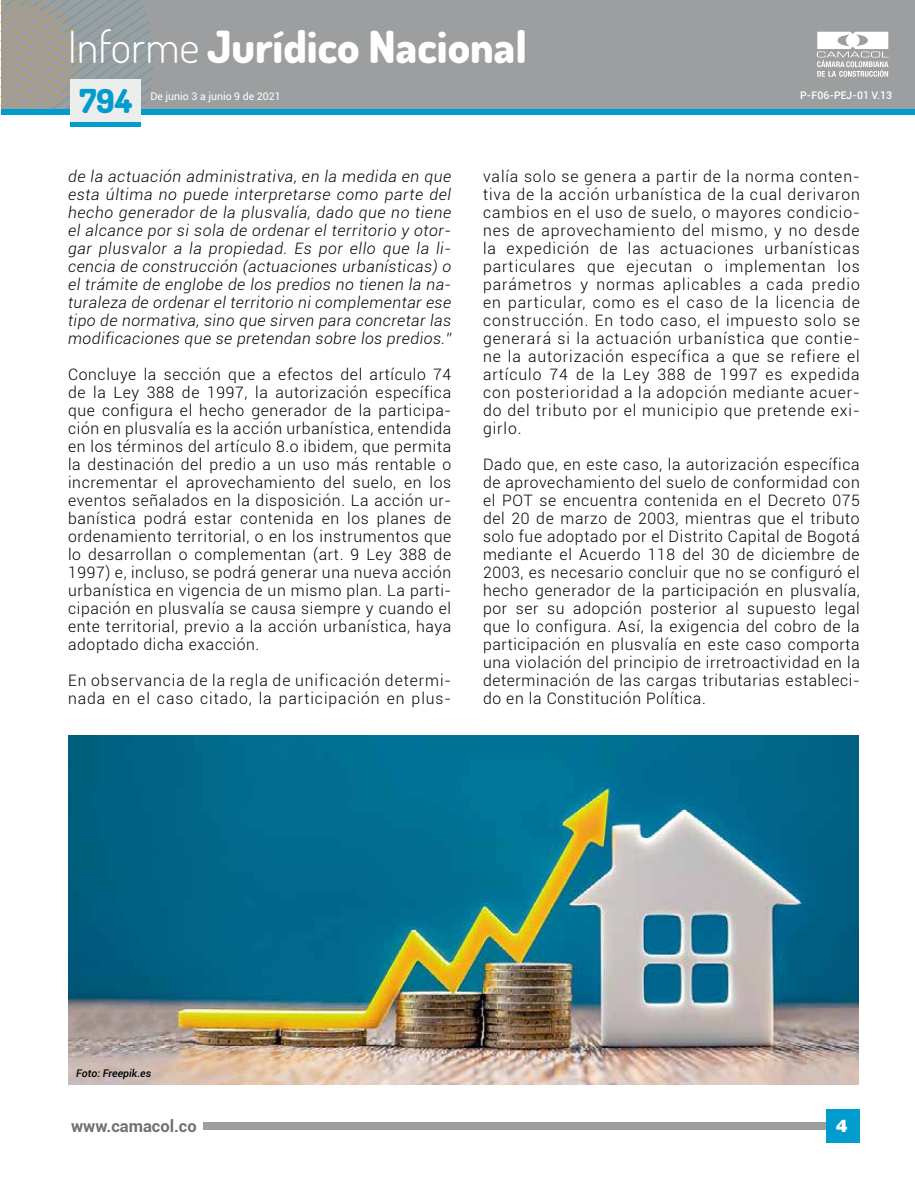
<style>
.page{position:relative;width:915px;height:1191px;background:#fff}
.page>*{position:absolute;margin:0;border:0;box-sizing:border-box;transform-origin:0 0}
.t1{font:800 44.25px "Dosis";color:#fff}
.t2{font:800 33px "Dosis";color:#009cce}
.t3{font:900 19.5px "Roboto";color:#fff}
.t4{font:900 19.5px "Helvetica";color:#fff}
.t5{font:700 16.5px "Roboto";color:#707172}
.t6{font:300 15.75px/18px "Roboto";letter-spacing:.06em;color:#000;text-align:justify}
.t7{font:italic 300 15.75px/18px "Roboto";letter-spacing:.03em;color:#000;text-align:justify}
.t8{font:10.5px "Roboto";color:#fff}
.t9{font:500 10.5px "Roboto";color:#fff}
.t10{font:italic 500 10.5px "Roboto";color:#000}
.s1{font-weight:300}
</style>
<div class="page">
<div style="left:203px;top:1122px;width:655px;height:7px;background:#9c9e9f"></div>
<div style="left:825px;top:1109px;width:33px;height:34px;background:#009cce"></div>
<div style="left:1px;top:0;width:913px;height:108px;background:#9c9e9f"></div>
<div style="left:1px;top:109px;width:913px;height:5px;background:#009cce"></div>
<svg style="left:1px;top:0;width:158px;height:109px"></svg>
<svg style="left:817px;top:32px;width:71px;height:45px"></svg>
<div style="left:70px;top:122px;width:70px;height:5px;background:#009cce"></div>
<div style="left:70px;top:79px;width:70px;height:43px;background:#eceded"></div>
<img style="left:68px;top:736px;width:790px;height:348px">
<h1 class="t1" style="left:68px;top:18px;width:460px"><span class="s1">Informe</span> Jurídico Nacional</h1>
<h2 class="t2" style="left:79px;top:80px;width:54px">794</h2>
<p class="t8" style="left:150px;top:89px;width:132px">De junio 3 a junio 9 de 2021</p>
<p class="t9" style="left:800px;top:87px;width:93px">P-F06-PEJ-01 V.13</p>
<p class="t7" style="left:68px;top:167px;width:384px">de la actuación administrativa, en la medida en que esta última no puede interpretarse como parte del hecho generador de la plusvalía, dado que no tiene el alcance por si sola de ordenar el territorio y otor&shy;gar plusvalor a la propiedad. Es por ello que la li&shy;cencia de construcción (actuaciones urbanísticas) o el trámite de englobe de los predios no tienen la na&shy;turaleza de ordenar el territorio ni complementar ese tipo de normativa, sino que sirven para concretar las modificaciones que se pretendan sobre los predios.”</p>
<p class="t6" style="left:68px;top:365px;width:384px">Concluye la sección que a efectos del artículo 74 de la Ley 388 de 1997, la autorización específica que configura el hecho generador de la participa&shy;ción en plusvalía es la acción urbanística, entendida en los términos del artículo 8.o ibidem, que permita la destinación del predio a un uso más rentable o incrementar el aprovechamiento del suelo, en los eventos señalados en la disposición. La acción ur&shy;banística podrá estar contenida en los planes de ordenamiento territorial, o en los instrumentos que lo desarrollan o complementan (art. 9 Ley 388 de 1997) e, incluso, se podrá generar una nueva acción urbanística en vigencia de un mismo plan. La parti&shy;cipación en plusvalía se causa siempre y cuando el ente territorial, previo a la acción urbanística, haya adoptado dicha exacción.</p>
<p class="t6" style="left:68px;top:671px;width:384px">En observancia de la regla de unificación determi&shy;nada en el caso citado, la participación en plus-</p>
<p class="t6" style="left:483px;top:167px;width:378px">valía solo se genera a partir de la norma conten&shy;tiva de la acción urbanística de la cual derivaron cambios en el uso de suelo, o mayores condicio&shy;nes de aprovechamiento del mismo, y no desde la expedición de las actuaciones urbanísticas particulares que ejecutan o implementan los parámetros y normas aplicables a cada predio en particular, como es el caso de la licencia de construcción. En todo caso, el impuesto solo se generará si la actuación urbanística que contie&shy;ne la autorización específica a que se refiere el artículo 74 de la Ley 388 de 1997 es expedida con posterioridad a la adopción mediante acuer&shy;do del tributo por el municipio que pretende exi&shy;girlo.</p>
<p class="t6" style="left:483px;top:455px;width:378px">Dado que, en este caso, la autorización específica de aprovechamiento del suelo de conformidad con el POT se encuentra contenida en el Decreto 075 del 20 de marzo de 2003, mientras que el tributo solo fue adoptado por el Distrito Capital de Bogotá mediante el Acuerdo 118 del 30 de diciembre de 2003, es necesario concluir que no se configuró el hecho generador de la participación en plusvalía, por ser su adopción posterior al supuesto legal que lo configura. Así, la exigencia del cobro de la participación en plusvalía en este caso comporta una violación del principio de irretroactividad en la determinación de las cargas tributarias estableci&shy;do en la Constitución Política.</p>
<p class="t10" style="left:76px;top:1066px;width:76px">Foto: Freepik.es</p>
<p class="t5" style="left:71px;top:1114px;width:127px">www.camacol.co</p>
<p class="t3" style="left:836px;top:1114px;width:13px">1</p>
<p class="t4" style="left:836px;top:1118px;width:13px">4</p>
</div>
